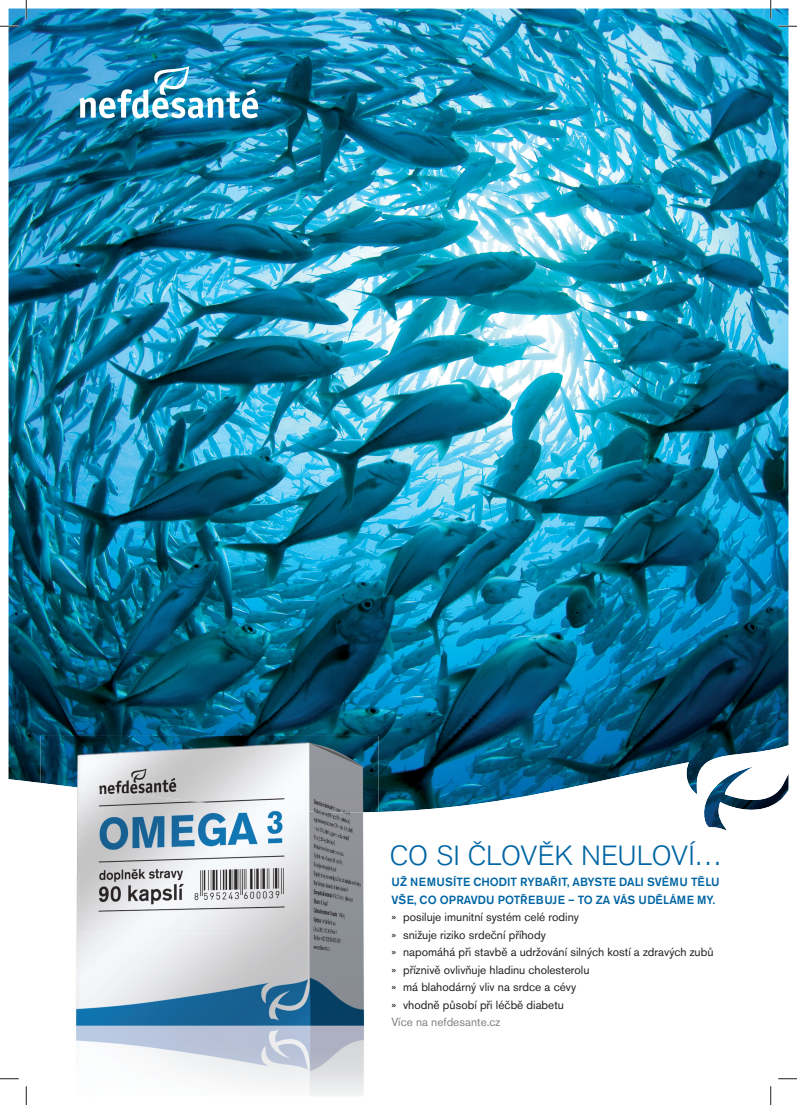
<style>
.page{position:relative;width:797px;height:1105px;background:#fff}
.page>*{position:absolute;margin:0;border:0;box-sizing:border-box;transform-origin:0 0}
.t1{font:300 27.5px "Akzidenz Grotesk BECE";letter-spacing:-.01em;color:#0065a4}
.t2{font:11.75px/17.5px "Akzidenz Grotesk BECE";color:#231f20}
.t3{font:500 11.75px/17.5px "Akzidenz Grotesk BECE";color:#0065a4}
.t4{font:11.75px "Akzidenz Grotesk BECE";color:#808285}
</style>
<div class="page">
<img style="left:9px;top:9px;width:779px;height:695px">
<svg style="left:9px;top:704px;width:779px;height:127px"></svg>
<img style="left:79px;top:66px;width:179px;height:52px">
<img style="left:76px;top:934px;width:288px;height:162px">
<img style="left:41px;top:736px;width:337px;height:47px">
<img style="left:41px;top:783px;width:337px;height:151px">
<svg style="left:0;top:25px;width:19px;height:2px"></svg>
<svg style="left:778px;top:25px;width:19px;height:2px"></svg>
<svg style="left:0;top:1078px;width:19px;height:1px"></svg>
<svg style="left:778px;top:1078px;width:19px;height:1px"></svg>
<svg style="left:25px;top:0;width:2px;height:19px"></svg>
<svg style="left:25px;top:1086px;width:2px;height:19px"></svg>
<svg style="left:770px;top:0;width:1px;height:19px"></svg>
<svg style="left:770px;top:1086px;width:1px;height:19px"></svg>
<h1 class="t1" style="left:390px;top:845px;width:334px">CO SI ČLOVĚK NEULOVÍ…</h1>
<p class="t3" style="left:391px;top:874px;width:329px">UŽ NEMUSÍTE CHODIT RYBAŘIT, ABYSTE DALI SVÉMU TĚLU<br>VŠE, CO OPRAVDU POTŘEBUJE – TO ZA VÁS UDĚLÁME MY.</p>
<p class="t2" style="left:391px;top:910px;width:323px">» posiluje imunitní systém celé rodiny<br>» snižuje riziko srdeční příhody<br>» napomáhá při stavbě a udržování silných kostí a zdravých zubů » příznivě ovlivňuje hladinu cholesterolu<br>» má blahodárný vliv na srdce a cévy<br>» vhodně působí při léčbě diabetu</p>
<p class="t4" style="left:391px;top:1018px;width:110px">Více na nefdesante.cz</p>
</div>
